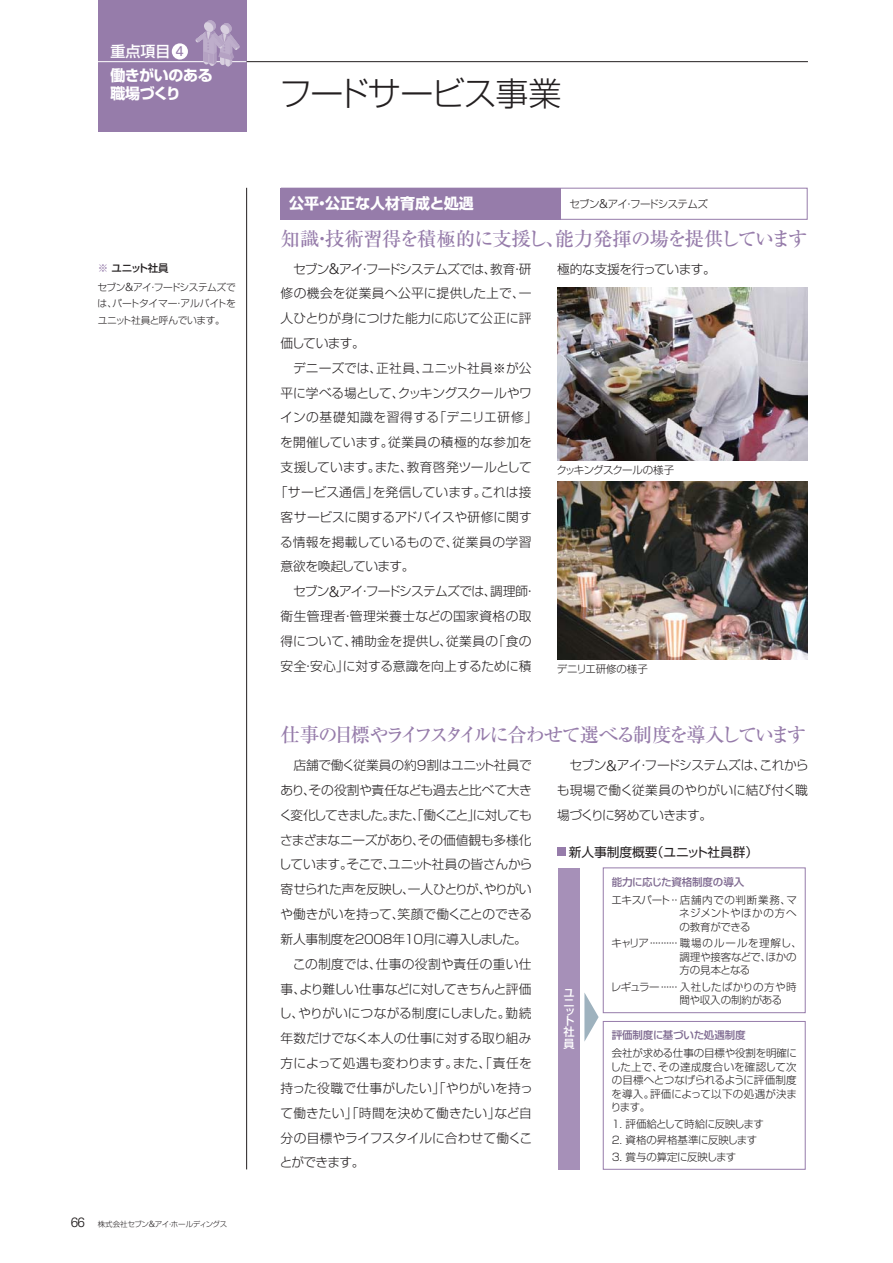
<style>
.page{position:relative;width:893px;height:1263px;background:#fff}
.page>*{position:absolute;margin:0;border:0;box-sizing:border-box;transform-origin:0 0}
.t1{font:33px "Shin Go Pro Light 90 pv RKSJ H";letter-spacing:-.04em;color:#231f20}
.t2{font:19.5px "Ryumin Pro Medium 90 pv RKSJ H";letter-spacing:-.13em;color:#967caa}
.t3{font:19.5px "Ryumin Pro Medium 90 pv RKSJ H";letter-spacing:-.04em;color:#967caa}
.t4{font:15px "Shin Go Pro Bold 90 pv RKSJ H";color:#fff}
.t5{font:15px/18px "Shin Go Pro Bold 90 pv RKSJ H";letter-spacing:-.025em;color:#fff}
.t6{font:15px "Shin Go Pro Medium 90 pv RKSJ H";color:#fff}
.t7{font:12.75px/24.9px "Shin Go Pro Light 90 pv RKSJ H";letter-spacing:-.015em;color:#231f20;text-align:justify}
.t8{font:12.75px "Shin Go Pro Light 90 pv RKSJ H";letter-spacing:.02em;color:#231f20}
.t9{font:12.75px "Shin Go Pro Light 90 pv RKSJ H";letter-spacing:-.035em;color:#231f20}
.t10{font:12.75px "Shin Go Pro Light 90 pv RKSJ H";letter-spacing:.005em;color:#231f20}
.t11{font:12.75px "Shin Go Pro Light 90 pv RKSJ H";letter-spacing:-.04em;color:#231f20}
.t12{font:12.75px "Shin Go Pro Light 90 pv RKSJ H";letter-spacing:-.115em;color:#231f20}
.t13{font:12.75px "Shin Go Pro Light 90 pv RKSJ H";letter-spacing:-.065em;color:#231f20}
.t14{font:12.75px "Shin Go Pro Light 90 pv RKSJ H";letter-spacing:-.045em;color:#231f20}
.t15{font:12.75px "Shin Go Pro Light 90 pv RKSJ H";letter-spacing:-.05em;color:#231f20}
.t16{font:12.75px "Shin Go Pro Light 90 pv RKSJ H";letter-spacing:.015em;color:#231f20}
.t17{font:12.75px "Shin Go Pro Light 90 pv RKSJ H";letter-spacing:.01em;color:#231f20}
.t18{font:12.75px "Shin Go Pro Light 90 pv RKSJ H";letter-spacing:.04em;color:#231f20}
.t19{font:12.75px "Shin Go Pro Light 90 pv RKSJ H";letter-spacing:.03em;color:#231f20}
.t20{font:12.75px "Shin Go Pro Regular 90 pv RKSJ H";letter-spacing:-.01em;color:#231f20}
.t21{font:11.25px/9.3px "Shin Go Pro Medium 90 pv RKSJ H";color:#fff;text-align:justify}
.t22{font:10.5px/13.5px "Shin Go Pro Light 90 pv RKSJ H";letter-spacing:-.015em;color:#231f20;text-align:justify}
.t23{font:10.5px "Shin Go Pro Medium 90 pv RKSJ H";letter-spacing:-.01em;color:#7d688f}
.t24{font:10.5px "Shin Go Pro Light 90 pv RKSJ H";letter-spacing:-.045em;color:#231f20}
.t25{font:10.5px "Shin Go Pro Light 90 pv RKSJ H";letter-spacing:-.06em;color:#231f20}
.t26{font:10.5px "Shin Go Pro Light 90 pv RKSJ H";letter-spacing:-.055em;color:#231f20}
.t27{font:10.5px "Shin Go Pro Medium 90 pv RKSJ H";letter-spacing:-.045em;color:#231f20}
.t28{font:9.75px/16.5px "Shin Go Pro Light 90 pv RKSJ H";letter-spacing:-.055em;color:#231f20;text-align:justify}
.t29{font:7.5px "Shin Go Pro Light 90 pv RKSJ H";letter-spacing:-.04em;color:#231f20}
.s1{font-family:"Univers LT Std";font-size:13.95px;color:#967caa}
.s2{color:#967caa}
.s3{font-family:"Univers LT Std";font-weight:300;font-size:11.25px}
.s4{font-family:"Univers LT Std";font-weight:300;font-size:13.5px}
.s5{font-family:"Univers LT Std";font-weight:300;font-size:8.7px}
.s6{font-family:"Univers LT Std";font-weight:300;font-size:12.15px}
.s7{font-family:"Univers LT Std";font-weight:300;font-size:14.7px}
</style>
<div class="page">
<svg style="left:584px;top:993px;width:15px;height:49px"></svg>
<div style="left:558px;top:868px;width:22px;height:301px;background:#a690b8"></div>
<div style="left:603px;top:867px;width:203px;height:146px;border:1px solid #967caa"></div>
<div style="left:603px;top:1021px;width:203px;height:149px;border:1px solid #967caa"></div>
<div style="left:281px;top:188px;width:280px;height:31px;background:#967caa"></div>
<div style="left:281px;top:188px;width:526px;height:32px;border:1px solid #967caa"></div>
<div style="left:557px;top:847px;width:9px;height:9px;background:#967caa"></div>
<img style="left:557px;top:287px;width:251px;height:174px">
<img style="left:557px;top:481px;width:251px;height:178px">
<div style="left:98px;top:0;width:149px;height:132px;background:#967caa"></div>
<hr style="left:85px;top:61px;width:162px;height:1px;background:#fff">
<div style="left:172px;top:43px;width:16px;height:17px;background:#fff;border-radius:50%"></div>
<svg style="left:195px;top:20px;width:45px;height:47px"></svg>
<hr style="left:247px;top:61px;width:561px;height:1px;background:#231f20">
<hr style="left:246px;top:188px;width:1px;height:981px;background:#231f20">
<p class="t6" style="left:111px;top:45px;width:75px">重点項目 <span class="s1">4</span></p>
<p class="t5" style="left:111px;top:69px;width:104px">働きがいのある職場づくり</p>
<h1 class="t1" style="left:279px;top:81px;width:284px">フードサービス事業</h1>
<p class="t27" style="left:98px;top:264px;width:73px"><span class="s2">※</span> ユニット社員</p>
<p class="t28" style="left:98px;top:280px;width:140px">セブン<span class="s3">&amp;</span>アイ・フードシステムズでは、パートタイマー・アルバイトをユニット社員と呼んでいます。</p>
<p class="t29" style="left:71px;top:1221px;width:158px"><span class="s4">66</span> 株式会社セブン<span class="s5">&amp;</span>アイ・ホールディングス</p>
<p class="t4" style="left:289px;top:198px;width:186px">公平・公正な人材育成と処遇</p>
<h2 class="t3" style="left:281px;top:231px;width:528px">知識・技術習得を積極的に支援し、能力発揮の場を提供しています</h2>
<p class="t25" style="left:569px;top:200px;width:140px">セブン<span class="s6">&amp;</span>アイ・フードシステムズ</p>
<p class="t7" style="left:281px;top:258px;width:252px;text-indent:12px">セブン<span class="s7">&amp;</span>アイ・フードシステムズでは、教育・研修の機会を従業員へ公平に提供した上で、一人ひとりが身につけた能力に応じて公正に評価しています。</p>
<p class="t10" style="left:293px;top:363px;width:240px">デニーズでは、正社員、ユニット社員※が公</p>
<p class="t7" style="left:281px;top:382px;width:253px">平に学べる場として、クッキングスクールやワ</p>
<p class="t18" style="left:280px;top:413px;width:259px">インの基礎知識を習得する「デニリエ研修」</p>
<p class="t8" style="left:280px;top:438px;width:253px">を開催しています。従業員の積極的な参加を</p>
<p class="t7" style="left:281px;top:457px;width:253px">支援しています。また、教育啓発ツールとして</p>
<p class="t7" style="left:275px;top:481px;width:258px">「サービス通信」を発信しています。これは接</p>
<p class="t7" style="left:281px;top:506px;width:253px">客サービスに関するアドバイスや研修に関す</p>
<p class="t8" style="left:280px;top:537px;width:253px">る情報を掲載しているもので、従業員の学習</p>
<p class="t11" style="left:281px;top:562px;width:136px">意欲を喚起しています。</p>
<p class="t13" style="left:293px;top:587px;width:245px">セブン<span class="s7">&amp;</span>アイ・フードシステムズでは、調理師・</p>
<p class="t19" style="left:281px;top:611px;width:252px">衛生管理者・管理栄養士などの国家資格の取</p>
<p class="t8" style="left:281px;top:636px;width:252px">得について、補助金を提供し、従業員の「食の</p>
<p class="t7" style="left:281px;top:655px;width:252px">安全・安心」に対する意識を向上するために積</p>
<p class="t11" style="left:557px;top:264px;width:160px">極的な支援を行っています。</p>
<p class="t26" style="left:556px;top:466px;width:119px">クッキングスクールの様子</p>
<p class="t22" style="left:557px;top:664px;width:92px">デニリエ研修の様子</p>
<h2 class="t2" style="left:281px;top:727px;width:527px">仕事の目標やライフスタイルに合わせて選べる制度を導入しています</h2>
<p class="t7" style="left:293px;top:754px;width:240px">店舗で働く従業員の約9割はユニット社員で</p>
<p class="t7" style="left:281px;top:779px;width:253px">あり、その役割や責任なども過去と比べて大き</p>
<p class="t12" style="left:279px;top:810px;width:254px">く変化してきました。また、｢働くこと｣に対しても</p>
<p class="t7" style="left:280px;top:829px;width:253px">さまざまなニーズがあり、その価値観も多様化</p>
<p class="t9" style="left:279px;top:860px;width:255px">しています。そこで、ユニット社員の皆さんから</p>
<p class="t14" style="left:281px;top:885px;width:253px">寄せられた声を反映し、一人ひとりが、やりがい</p>
<p class="t7" style="left:280px;top:903px;width:254px">や働きがいを持って、笑顔で働くことのできる</p>
<p class="t9" style="left:281px;top:934px;width:248px">新人事制度を2008年10月に導入しました。</p>
<p class="t8" style="left:293px;top:959px;width:240px">この制度では、仕事の役割や責任の重い仕</p>
<p class="t15" style="left:281px;top:984px;width:252px">事、より難しい仕事などに対してきちんと評価</p>
<p class="t7" style="left:279px;top:1003px;width:254px">し、やりがいにつながる制度にしました。勤続</p>
<p class="t7" style="left:281px;top:1028px;width:252px">年数だけでなく本人の仕事に対する取り組み</p>
<p class="t16" style="left:281px;top:1058px;width:253px">方によって処遇も変わります。また、｢責任を</p>
<p class="t17" style="left:281px;top:1083px;width:254px">持った役職で仕事がしたい｣｢やりがいを持っ</p>
<p class="t10" style="left:280px;top:1108px;width:253px">て働きたい」｢時間を決めて働きたい｣など自</p>
<p class="t7" style="left:281px;top:1127px;width:253px">分の目標やライフスタイルに合わせて働くこ</p>
<p class="t7" style="left:280px;top:1152px;width:86px">とができます。</p>
<p class="t7" style="left:557px;top:754px;width:253px;text-indent:13px">セブン<span class="s7">&amp;</span>アイ・フードシステムズは、これからも現場で働く従業員のやりがいに結び付く職場づくりに努めていきます。</p>
<p class="t20" style="left:569px;top:847px;width:191px">新人事制度概要（ユニット社員群）</p>
<p class="t21" style="left:563px;top:990px;width:12px">ユニット</p>
<p class="t21" style="left:563px;top:1028px;width:13px;line-height:11.1px">社員</p>
<p class="t23" style="left:612px;top:878px;width:134px">能力に応じた資格制度の導入</p>
<p class="t22" style="left:679px;top:894px;width:119px;text-indent:-68px">エキスパート・・店舗内での判断業務、マネジメントやほかの方への教育ができる</p>
<p class="t22" style="left:679px;top:938px;width:124px;text-align:left;text-indent:-68px">キャリア・・・・・・・・・・職場のルールを理解し、調理や接客などで、ほかの方の見本となる</p>
<p class="t22" style="left:679px;top:981px;width:119px;text-indent:-69px">レギュラー・・・・・・入社したばかりの方や時間や収入の制約がある</p>
<p class="t23" style="left:612px;top:1031px;width:135px">評価制度に基づいた処遇制度</p>
<p class="t22" style="left:611px;top:1048px;width:188px">会社が求める仕事の目標や役割を明確にした上で、その達成度合いを確認して次の目標へとつなげられるように評価制度を導入。評価によって以下の処遇が決まります。</p>
<p class="t24" style="left:612px;top:1120px;width:154px">1. 評価給として時給に反映します</p>
<p class="t22" style="left:612px;top:1135px;width:147px">2. 資格の昇格基準に反映します</p>
<p class="t22" style="left:612px;top:1151px;width:126px">3. 賞与の算定に反映します</p>
</div>
